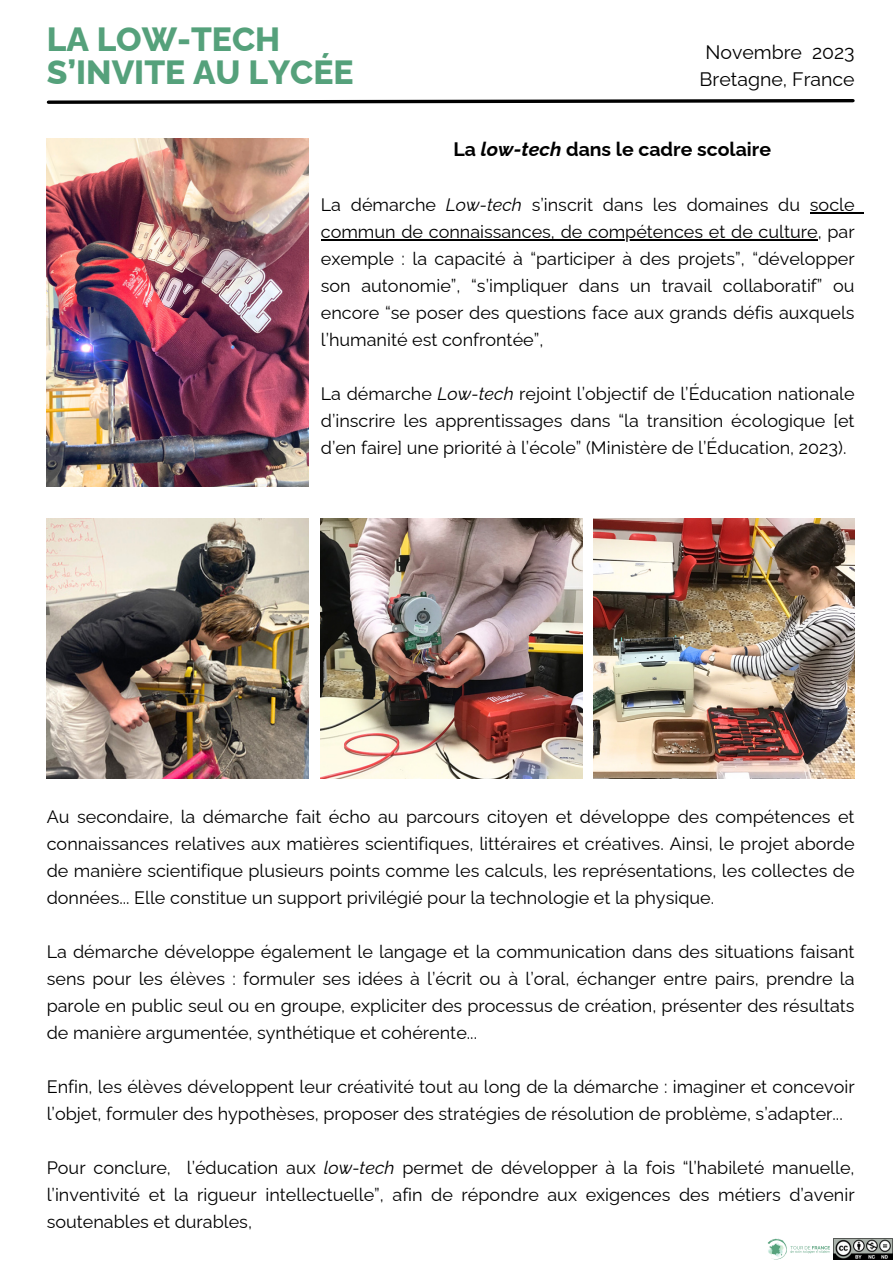
<style>
.page{position:relative;width:893px;height:1264px;background:#fff}
.page>*{position:absolute;margin:0;border:0;box-sizing:border-box;transform-origin:0 0}
.t1{font:800 33.6px "Raleway";color:#55a17b}
.t2{font:700 19.5px "Raleway";color:#000}
.t3{font:19.5px "Raleway";color:#000}
.t4{font:18px/27px "Raleway";color:#000;text-align:justify}
.s1{font-style:italic}
</style>
<div class="page">
<img style="left:47px;top:519px;width:262px;height:259px">
<img style="left:320px;top:519px;width:262px;height:259px">
<img style="left:593px;top:519px;width:261px;height:259px">
<svg style="left:46px;top:99px;width:809px;height:5px"></svg>
<img style="left:767px;top:1238px;width:63px;height:22px">
<img style="left:833px;top:1238px;width:59px;height:20px">
<img style="left:47px;top:139px;width:262px;height:347px">
<hr style="left:809px;top:212px;width:45px;height:1px;background:#000">
<hr style="left:321px;top:239px;width:496px;height:1px;background:#000">
<p class="t1" style="left:47px;top:20px;width:235px">LA LOW-TECH</p>
<p class="t1" style="left:47px;top:52px;width:308px">S’INVITE AU LYCÉE</p>
<p class="t3" style="left:705px;top:41px;width:151px">Novembre 2023</p>
<p class="t3" style="left:699px;top:68px;width:156px">Bretagne, France</p>
<p class="t2" style="left:453px;top:138px;width:319px">La <span class="s1">low-tech</span> dans le cadre scolaire</p>
<p class="t4" style="left:321px;top:191px;width:535px">La démarche <span class="s1">Low-tech</span> s’inscrit dans les domaines du socle commun de connaissances, de compétences et de culture, par exemple : la capacité à “participer à des projets”, “développer son autonomie”, “s’impliquer dans un travail collaboratif” ou encore “se poser des questions face aux grands défis auxquels l’humanité est confrontée”,</p>
<p class="t4" style="left:321px;top:380px;width:535px">La démarche <span class="s1">Low-tech</span> rejoint l’objectif de l’Éducation nationale d’inscrire les apprentissages dans “la transition écologique [et d’en faire] une priorité à l’école” (Ministère de l’Éducation, 2023).</p>
<p class="t4" style="left:47px;top:803px;width:809px">Au secondaire, la démarche fait écho au parcours citoyen et développe des compétences et connaissances relatives aux matières scientifiques, littéraires et créatives. Ainsi, le projet aborde de manière scientifique plusieurs points comme les calculs, les représentations, les collectes de données... Elle constitue un support privilégié pour la technologie et la physique.</p>
<p class="t4" style="left:47px;top:938px;width:809px">La démarche développe également le langage et la communication dans des situations faisant sens pour les élèves : formuler ses idées à l’écrit ou à l’oral, échanger entre pairs, prendre la parole en public seul ou en groupe, expliciter des processus de création, présenter des résultats de manière argumentée, synthétique et cohérente...</p>
<p class="t4" style="left:47px;top:1072px;width:809px">Enfin, les élèves développent leur créativité tout au long de la démarche : imaginer et concevoir l’objet, formuler des hypothèses, proposer des stratégies de résolution de problème, s’adapter...</p>
<p class="t4" style="left:47px;top:1153px;width:809px">Pour conclure, l’éducation aux <span class="s1">low-tech</span> permet de développer à la fois “l’habileté manuelle, l’inventivité et la rigueur intellectuelle”, afin de répondre aux exigences des métiers d’avenir soutenables et durables,</p>
</div>
